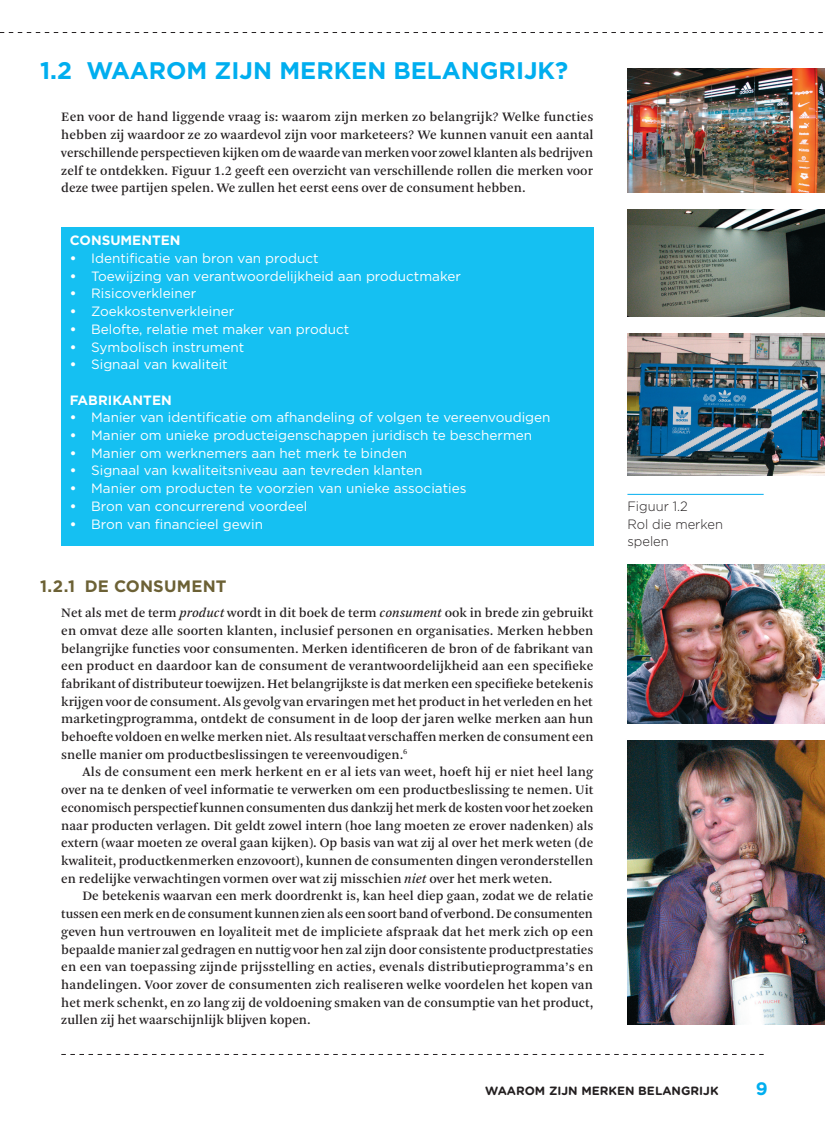
<style>
.page{position:relative;width:825px;height:1122px;background:#fff}
.page>*{position:absolute;margin:0;border:0;box-sizing:border-box;transform-origin:0 0}
.t1{font:700 24px "Gotham";color:#00aeef}
.t2{font:700 18px "Gotham Rounded";color:#00aeef}
.t3{font:700 16.5px "Gotham";letter-spacing:.01em;color:#6c6135}
.t4{font:13.5px/17.7px "Arnhem";color:#231f20;text-align:justify}
.t5{font:13.5px "Gotham";color:#fff}
.t6{font:300 13.5px/17.7px "Gotham";color:#231f20;scale:.96 1}
.t7{font:700 13.5px "Gotham";color:#fff}
.t8{font:700 12px "Gotham Rounded";color:#231f20}
.s1{font-weight:700}
.s2{font-style:italic}
</style>
<div class="page">
<div style="left:61px;top:228px;width:532px;height:318px;background:#15c0f2"></div>
<img style="left:627px;top:68px;width:197px;height:124px">
<img style="left:627px;top:210px;width:197px;height:106px">
<img style="left:627px;top:334px;width:197px;height:141px">
<img style="left:627px;top:564px;width:197px;height:159px">
<img style="left:627px;top:741px;width:197px;height:283px">
<hr style="left:627px;top:494px;width:136px;height:1px;background:#00aeef">
<svg style="left:61px;top:1054px;width:702px;height:1px"></svg>
<svg style="left:0;top:32px;width:823px;height:1px"></svg>
<h1 class="t1" style="left:40px;top:56px;width:529px">1.2 WAAROM ZIJN MERKEN BELANGRIJK?</h1>
<p class="t4" style="left:61px;top:109px;width:533px">Een voor de hand liggende vraag is: waarom zijn merken zo belangrijk? Welke functies hebben zij waardoor ze zo waardevol zijn voor marketeers? We kunnen vanuit een aantal verschillende perspectieven kijken om de waarde van merken voor zowel klanten als bedrijven zelf te ontdekken. Figuur 1.2 geeft een overzicht van verschillende rollen die merken voor deze twee partijen spelen. We zullen het eerst eens over de consument hebben.</p>
<p class="t7" style="left:70px;top:233px;width:112px">CONSUMENTEN</p>
<p class="t5" style="left:70px;top:251px;width:250px"><span class="s1">•</span> Identificatie van bron van product</p>
<p class="t5" style="left:70px;top:268px;width:392px"><span class="s1">•</span> Toewijzing van verantwoordelijkheid aan productmaker</p>
<p class="t5" style="left:70px;top:286px;width:128px"><span class="s1">•</span> Risicoverkleiner</p>
<p class="t5" style="left:70px;top:304px;width:166px"><span class="s1">•</span> Zoekkostenverkleiner</p>
<p class="t5" style="left:70px;top:322px;width:281px"><span class="s1">•</span> Belofte, relatie met maker van product</p>
<p class="t5" style="left:70px;top:339px;width:176px"><span class="s1">•</span> Symbolisch instrument</p>
<p class="t5" style="left:70px;top:357px;width:159px"><span class="s1">•</span> Signaal van kwaliteit</p>
<p class="t7" style="left:70px;top:392px;width:103px">FABRIKANTEN</p>
<p class="t5" style="left:70px;top:410px;width:482px"><span class="s1">•</span> Manier van identificatie om afhandeling of volgen te vereenvoudigen</p>
<p class="t5" style="left:70px;top:428px;width:463px"><span class="s1">•</span> Manier om unieke producteigenschappen juridisch te beschermen</p>
<p class="t5" style="left:70px;top:445px;width:338px"><span class="s1">•</span> Manier om werknemers aan het merk te binden</p>
<p class="t5" style="left:70px;top:463px;width:354px"><span class="s1">•</span> Signaal van kwaliteitsniveau aan tevreden klanten</p>
<p class="t5" style="left:70px;top:481px;width:398px"><span class="s1">•</span> Manier om producten te voorzien van unieke associaties</p>
<p class="t5" style="left:70px;top:499px;width:239px"><span class="s1">•</span> Bron van concurrerend voordeel</p>
<p class="t5" style="left:70px;top:516px;width:194px"><span class="s1">•</span> Bron van financieel gewin</p>
<p class="t3" style="left:40px;top:576px;width:188px">1.2.1 DE CONSUMENT</p>
<p class="t4" style="left:61px;top:604px;width:533px">Net als met de term <span class="s2">product</span> wordt in dit boek de term <span class="s2">consument</span> ook in brede zin gebruikt en omvat deze alle soorten klanten, inclusief personen en organisaties. Merken hebben belangrijke functies voor consumenten. Merken identificeren de bron of de fabrikant van een product en daardoor kan de consument de verantwoordelijkheid aan een specifieke fabrikant of distributeur toewijzen. Het belangrijkste is dat merken een specifieke betekenis krijgen voor de consument. Als gevolg van ervaringen met het product in het verleden en het marketingprogramma, ontdekt de consument in de loop der jaren welke merken aan hun behoefte voldoen en welke merken niet. Als resultaat verschaffen merken de consument een snelle manier om productbeslissingen te vereenvoudigen.<sup>6</sup></p>
<p class="t4" style="left:61px;top:764px;width:533px;text-indent:21px">Als de consument een merk herkent en er al iets van weet, hoeft hij er niet heel lang over na te denken of veel informatie te verwerken om een productbeslissing te nemen. Uit economisch perspectief kunnen consumenten dus dankzij het merk de kosten voor het zoeken naar producten verlagen. Dit geldt zowel intern (hoe lang moeten ze erover nadenken) als extern (waar moeten ze overal gaan kijken). Op basis van wat zij al over het merk weten (de kwaliteit, productkenmerken enzovoort), kunnen de consumenten dingen veronderstellen en redelijke verwachtingen vormen over wat zij misschien <span class="s2">niet</span> over het merk weten.</p>
<p class="t4" style="left:61px;top:887px;width:533px;text-indent:21px">De betekenis waarvan een merk doordrenkt is, kan heel diep gaan, zodat we de relatie tussen een merk en de consument kunnen zien als een soort band of verbond. De consumenten geven hun vertrouwen en loyaliteit met de impliciete afspraak dat het merk zich op een bepaalde manier zal gedragen en nuttig voor hen zal zijn door consistente productprestaties en een van toepassing zijnde prijsstelling en acties, evenals distributieprogramma’s en handelingen. Voor zover de consumenten zich realiseren welke voordelen het kopen van het merk schenkt, en zo lang zij de voldoening smaken van de consumptie van het product, zullen zij het waarschijnlijk blijven kopen.</p>
<p class="t6" style="left:627px;top:497px;width:101px">Figuur 1.2<br>Rol die merken spelen</p>
<p class="t8" style="left:485px;top:1082px;width:235px">WAAROM ZIJN MERKEN BELANGRIJK</p>
<h2 class="t2" style="left:755px;top:1075px;width:13px">9</h2>
</div>
